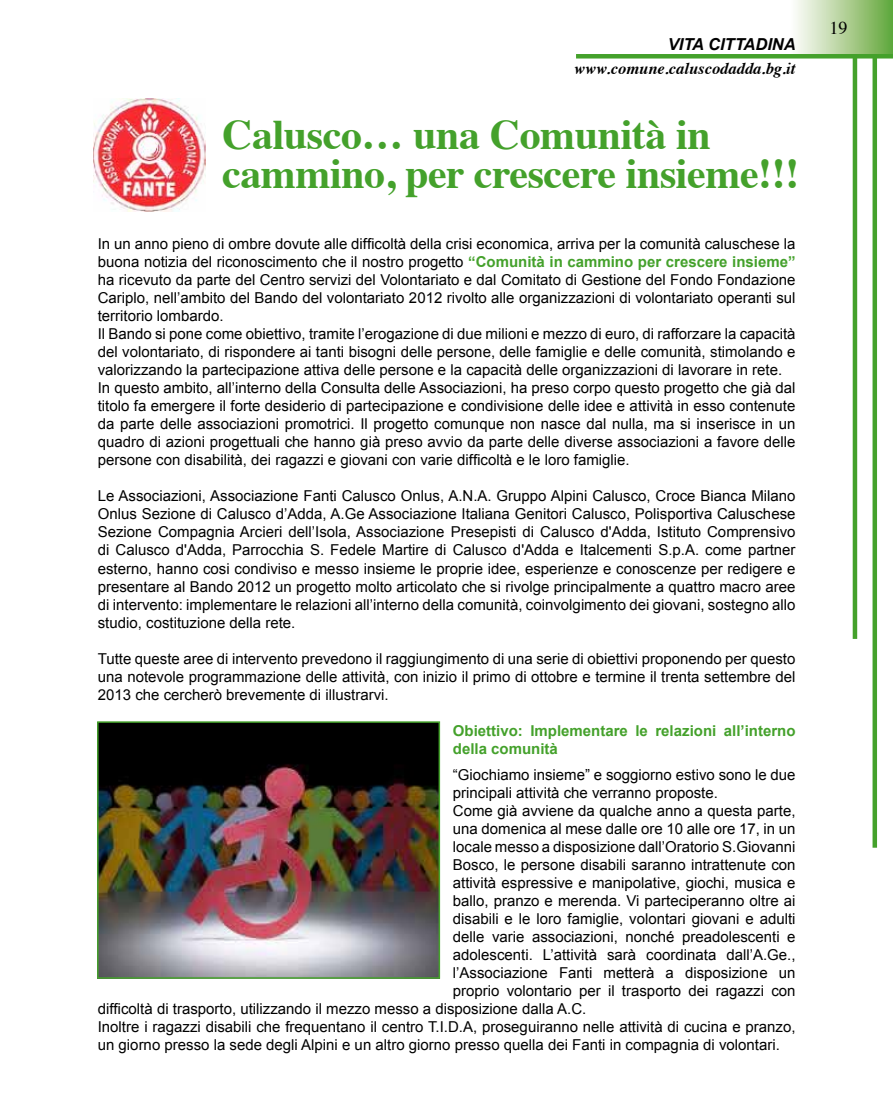
<style>
.page{position:relative;width:893px;height:1106px;background:#fff}
.page>*{position:absolute;margin:0;border:0;box-sizing:border-box;transform-origin:0 0}
.t1{font:700 42px/39px "Times";letter-spacing:-.01em;color:#44a12b}
.t2{font:18px "Times";color:#000}
.t3{font:italic 700 16.5px "Times";color:#000}
.t4{font:italic 700 16.5px "Arial";color:#000}
.t5{font:15px/18px "Arial";color:#000;text-align:justify}
.t6{font:700 15px/18px "Arial";color:#44a12b}
.s1{font-weight:700;color:#44a12b}
</style>
<div class="page">
<img style="left:94px;top:99px;width:112px;height:113px">
<div style="left:872px;top:1px;width:5px;height:846px;background:#44a12b"></div>
<hr style="left:853px;top:1px;width:4px;height:638px;background:#44a12b">
<div style="left:786px;top:0;width:107px;height:55px;background:linear-gradient(to right,#fff,#65a73c)"></div>
<div style="left:576px;top:54px;width:317px;height:5px;background:#44a12b"></div>
<img style="left:100px;top:724px;width:337px;height:251px">
<div style="left:97px;top:721px;width:343px;height:257px;border:2px solid #44a12b"></div>
<p class="t4" style="left:668px;top:33px;width:129px">VITA CITTADINA</p>
<p class="t3" style="left:574px;top:53px;width:223px">www.comune.caluscodadda.bg.it</p>
<h1 class="t1" style="left:222px;top:110px;width:579px">Calusco… una Comunità in cammino, per crescere insieme!!!</h1>
<p class="t5" style="left:98px;top:235px;width:699px;text-align:left">In un anno pieno di ombre dovute alle difficoltà della crisi economica, arriva per la comunità caluschese la buona notizia del riconoscimento che il nostro progetto <span class="s1">“Comunità in cammino per crescere insieme” </span>ha ricevuto da parte del Centro servizi del Volontariato e dal Comitato di Gestione del Fondo Fondazione Cariplo, nell’ambito del Bando del volontariato 2012 rivolto alle organizzazioni di volontariato operanti sul territorio lombardo.<br>Il Bando si pone come obiettivo, tramite l’erogazione di due milioni e mezzo di euro, di rafforzare la capacità del volontariato, di rispondere ai tanti bisogni delle persone, delle famiglie e delle comunità, stimolando e valorizzando la partecipazione attiva delle persone e la capacità delle organizzazioni di lavorare in rete.<br>In questo ambito, all’interno della Consulta delle Associazioni, ha preso corpo questo progetto che già dal titolo fa emergere il forte desiderio di partecipazione e condivisione delle idee e attività in esso contenute da parte delle associazioni promotrici. Il progetto comunque non nasce dal nulla, ma si inserisce in un quadro di azioni progettuali che hanno già preso avvio da parte delle diverse associazioni a favore delle persone con disabilità, dei ragazzi e giovani con varie difficoltà e le loro famiglie.</p>
<p class="t5" style="left:98px;top:487px;width:699px">Le Associazioni, Associazione Fanti Calusco Onlus, A.N.A. Gruppo Alpini Calusco, Croce Bianca Milano Onlus Sezione di Calusco d’Adda, A.Ge Associazione Italiana Genitori Calusco, Polisportiva Caluschese Sezione Compagnia Arcieri dell’Isola, Associazione Presepisti di Calusco d'Adda, Istituto Comprensivo di Calusco d'Adda, Parrocchia S. Fedele Martire di Calusco d'Adda e Italcementi S.p.A. come partner esterno, hanno cosi condiviso e messo insieme le proprie idee, esperienze e conoscenze per redigere e presentare al Bando 2012 un progetto molto articolato che si rivolge principalmente a quattro macro aree di intervento: implementare le relazioni all’interno della comunità, coinvolgimento dei giovani, sostegno allo studio, costituzione della rete.</p>
<p class="t5" style="left:98px;top:649px;width:699px">Tutte queste aree di intervento prevedono il raggiungimento di una serie di obiettivi proponendo per questo una notevole programmazione delle attività, con inizio il primo di ottobre e termine il trenta settembre del 2013 che cercherò brevemente di illustrarvi.</p>
<p class="t6" style="left:453px;top:721px;width:344px">Obiettivo: Implementare le relazioni all’interno della comunità</p>
<p class="t5" style="left:453px;top:766px;width:344px">“Giochiamo insieme” e soggiorno estivo sono le due</p>
<p class="t5" style="left:453px;top:784px;width:267px">principali attività che verranno proposte.</p>
<p class="t5" style="left:453px;top:802px;width:344px">Come già avviene da qualche anno a questa parte,</p>
<p class="t5" style="left:453px;top:820px;width:344px">una domenica al mese dalle ore 10 alle ore 17, in un</p>
<p class="t5" style="left:453px;top:838px;width:344px">locale messo a disposizione dall’Oratorio S.Giovanni</p>
<p class="t5" style="left:453px;top:856px;width:344px">Bosco, le persone disabili saranno intrattenute con</p>
<p class="t5" style="left:453px;top:874px;width:344px">attività espressive e manipolative, giochi, musica e</p>
<p class="t5" style="left:453px;top:892px;width:344px">ballo, pranzo e merenda. Vi parteciperanno oltre ai</p>
<p class="t5" style="left:453px;top:910px;width:344px">disabili e le loro famiglie, volontari giovani e adulti</p>
<p class="t5" style="left:453px;top:928px;width:344px">delle varie associazioni, nonché preadolescenti e</p>
<p class="t5" style="left:453px;top:946px;width:344px">adolescenti. L’attività sarà coordinata dall’A.Ge.,</p>
<p class="t5" style="left:453px;top:964px;width:344px">l’Associazione Fanti metterà a disposizione un</p>
<p class="t5" style="left:453px;top:982px;width:344px">proprio volontario per il trasporto dei ragazzi con</p>
<p class="t5" style="left:98px;top:1000px;width:490px">difficoltà di trasporto, utilizzando il mezzo messo a disposizione dalla A.C.</p>
<p class="t5" style="left:98px;top:1018px;width:699px">Inoltre i ragazzi disabili che frequentano il centro T.I.D.A, proseguiranno nelle attività di cucina e pranzo,</p>
<p class="t5" style="left:98px;top:1036px;width:684px">un giorno presso la sede degli Alpini e un altro giorno presso quella dei Fanti in compagnia di volontari.</p>
<p class="t2" style="left:829px;top:11px;width:19px">19</p>
</div>
